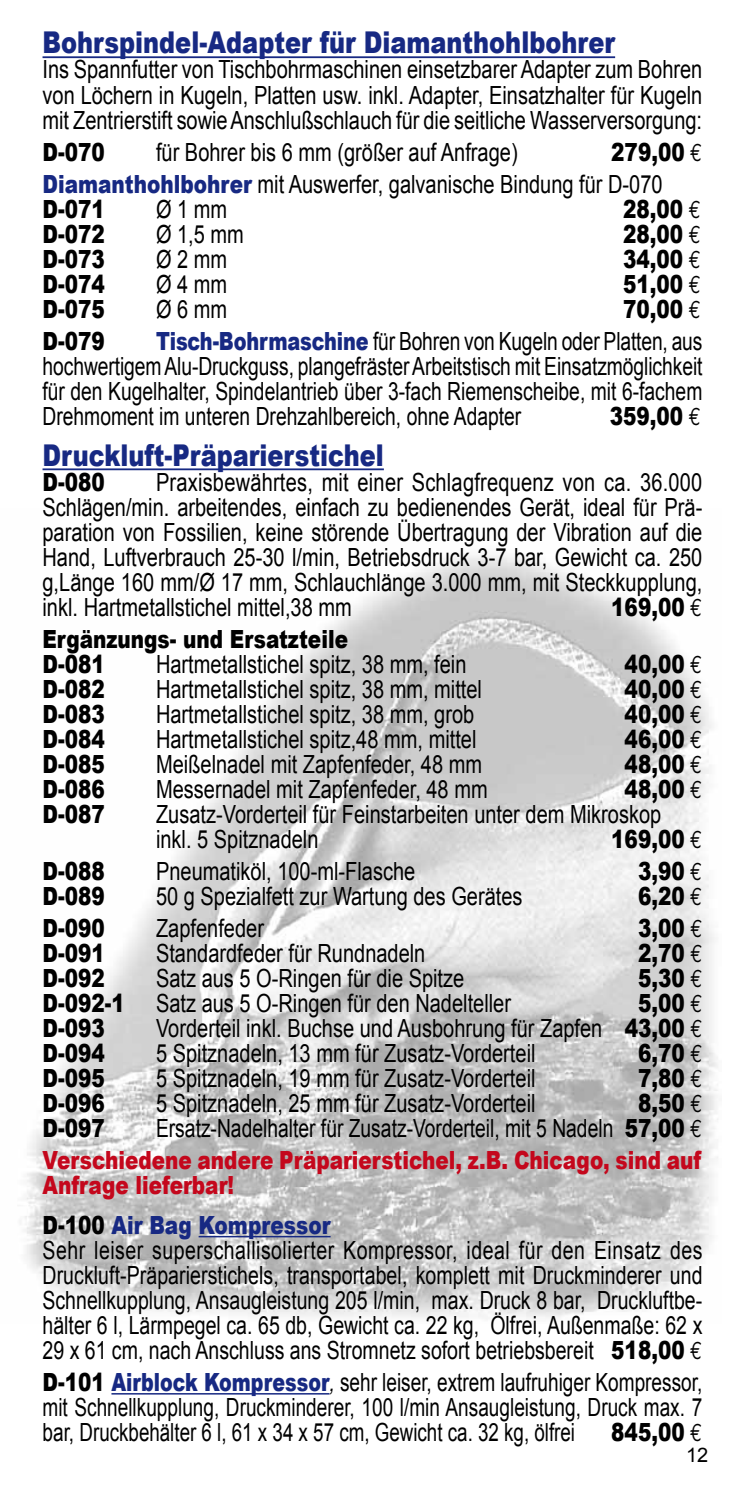
<style>
.page{position:relative;width:745px;height:1489px;background:#fff}
.page>*{position:absolute;margin:0;border:0;box-sizing:border-box;transform-origin:0 0}
.t1{font:900 30px "Arial";color:#172983;scale:.8 1}
.t2{font:25px/25px "Arial";color:#000;text-align:justify;scale:.8 1}
.t3{font:25px/25px "Arial";color:#000;text-align:justify;scale:.78 1}
.t4{font:900 25px/25px "Arial";color:#000;scale:.8 1}
.t5{font:25px/25px "Arial";color:#000;text-align:justify;scale:.77 1}
.t6{font:25px/25px "Arial";color:#000;text-align:justify;scale:.76 1}
.t7{font:900 25px/32px "Arial";color:#c4071c;text-align:right;scale:.8 1}
.t8{font:20px "Arial";color:#000}
.s1{font-weight:900}
.s2{font-family:"Euro Mono"}
.s3{font-weight:900;color:#172983}
.s4{font-family:"Euro Mono";font-weight:400}
.s5{font-weight:400;color:#000}
.s6{color:#000}
.s7{font-family:"Euro Mono";font-weight:400;color:#000}
.s8{color:#172983}
.s9{font-style:italic}
</style>
<div class="page">
<img style="left:25px;top:556px;width:693px;height:762px">
<hr style="left:42px;top:56px;width:572px;height:2px;background:#172983">
<hr style="left:42px;top:468px;width:341px;height:2px;background:#172983">
<hr style="left:198px;top:1235px;width:132px;height:2px;background:#172983">
<hr style="left:111px;top:1392px;width:218px;height:2px;background:#172983">
<p class="t1" style="left:42px;top:26px;width:716px">Bohrspindel-Adapter für Diamanthohlbohrer</p>
<p class="t2" style="left:42px;top:57px;width:825px">Ins Spannfutter von Tischbohrmaschinen einsetzbarer Adapter zum Bohren von Löchern in Kugeln, Platten usw. inkl. Adapter, Einsatzhalter für Kugeln mit Zentrierstift sowie Anschlußschlauch für die seitliche Wasserversorgung:</p>
<p class="t4" style="left:42px;top:139px;width:79px">D-070</p>
<p class="t2" style="left:156px;top:140px;width:453px">für Bohrer bis 6 mm (größer auf Anfrage)</p>
<p class="t2" style="left:42px;top:136px;width:825px;line-height:32px;text-indent:568px"><span class="s1">279,00</span> <span class="s2">€<br></span><span class="s3">Diamanthohlbohrer</span> mit Auswerfer, galvanische Bindung für D-070</p>
<p class="t4" style="left:42px;top:196px;width:79px">D-071</p>
<p class="t2" style="left:156px;top:197px;width:90px">Ø 1 mm</p>
<p class="t4" style="left:622px;top:196px;width:98px">28,00 <span class="s4">€</span></p>
<p class="t4" style="left:42px;top:221px;width:79px">D-072</p>
<p class="t2" style="left:156px;top:222px;width:111px">Ø 1,5 mm</p>
<p class="t4" style="left:622px;top:221px;width:98px">28,00 <span class="s4">€</span></p>
<p class="t4" style="left:42px;top:246px;width:79px">D-073</p>
<p class="t2" style="left:156px;top:247px;width:90px">Ø 2 mm</p>
<p class="t4" style="left:622px;top:246px;width:98px">34,00 <span class="s4">€</span></p>
<p class="t4" style="left:42px;top:271px;width:79px">D-074</p>
<p class="t2" style="left:156px;top:272px;width:90px">Ø 4 mm</p>
<p class="t4" style="left:622px;top:271px;width:98px">51,00 <span class="s4">€</span></p>
<p class="t4" style="left:42px;top:296px;width:79px">D-075</p>
<p class="t2" style="left:156px;top:297px;width:90px">Ø 6 mm</p>
<p class="t4" style="left:622px;top:296px;width:98px">70,00 <span class="s4">€</span></p>
<p class="t4" style="left:42px;top:328px;width:79px">D-079</p>
<p class="t5" style="left:42px;top:329px;width:858px;text-indent:113px"><span class="s3">Tisch-Bohrmaschine</span> für Bohren von Kugeln oder Platten, aus hochwertigem Alu-Druckguss, plangefräster Arbeitstisch mit Einsatzmöglichkeit für den Kugelhalter, Spindelantrieb über 3-fach Riemenscheibe, mit 6-fachem Drehmoment im unteren Drehzahlbereich, ohne Adapter</p>
<p class="t4" style="left:609px;top:404px;width:115px">359,00 <span class="s4">€</span></p>
<p class="t1" style="left:42px;top:438px;width:428px">Druckluft-Präparierstichel</p>
<p class="t4" style="left:42px;top:469px;width:79px">D-080</p>
<p class="t2" style="left:42px;top:469px;width:825px;text-indent:113px">Praxisbewährtes, mit einer Schlagfrequenz von ca. 36.000<br>Schlägen/min. arbeitendes, einfach zu bedienendes Gerät, ideal für Prä&shy;paration von Fossilien, keine störende Übertragung der Vibration auf die Hand, Luftverbrauch 25-30 l/min, Betriebsdruck 3-7 bar, Gewicht ca. 250 g,Länge 160 mm/Ø 17 mm, Schlauchlänge 3.000 mm, mit Steckkupplung, inkl. Hartmetallstichel mittel,38 mm</p>
<p class="t4" style="left:611px;top:594px;width:115px">169,00 <span class="s4">€</span></p>
<p class="t4" style="left:42px;top:626px;width:383px">Ergänzungs- und Ersatzteile<br>D-081</p>
<p class="t2" style="left:156px;top:651px;width:389px">Hartmetallstichel spitz, 38 mm, fein</p>
<p class="t4" style="left:624px;top:651px;width:98px">40,00 <span class="s4">€</span></p>
<p class="t4" style="left:42px;top:676px;width:79px">D-082</p>
<p class="t2" style="left:156px;top:676px;width:409px">Hartmetallstichel spitz, 38 mm, mittel</p>
<p class="t4" style="left:624px;top:676px;width:98px">40,00 <span class="s4">€</span></p>
<p class="t4" style="left:42px;top:701px;width:79px">D-083</p>
<p class="t2" style="left:156px;top:701px;width:399px">Hartmetallstichel spitz, 38 mm, grob</p>
<p class="t4" style="left:624px;top:701px;width:98px">40,00 <span class="s4">€</span></p>
<p class="t4" style="left:42px;top:726px;width:79px">D-084</p>
<p class="t2" style="left:156px;top:726px;width:402px">Hartmetallstichel spitz,48 mm, mittel</p>
<p class="t4" style="left:624px;top:726px;width:98px">46,00 <span class="s4">€</span></p>
<p class="t4" style="left:42px;top:751px;width:79px">D-085</p>
<p class="t2" style="left:156px;top:751px;width:409px">Meißelnadel mit Zapfenfeder, 48 mm</p>
<p class="t4" style="left:624px;top:751px;width:98px">48,00 <span class="s4">€</span></p>
<p class="t4" style="left:42px;top:776px;width:79px">D-086</p>
<p class="t2" style="left:156px;top:776px;width:416px">Messernadel mit Zapfenfeder, 48 mm</p>
<p class="t4" style="left:624px;top:776px;width:98px">48,00 <span class="s4">€</span></p>
<p class="t4" style="left:42px;top:801px;width:79px">D-087</p>
<p class="t2" style="left:156px;top:801px;width:632px">Zusatz-Vorderteil für Feinstarbeiten unter dem Mikroskop inkl. 5 Spitznadeln</p>
<p class="t4" style="left:611px;top:826px;width:115px">169,00 <span class="s4">€</span></p>
<p class="t4" style="left:42px;top:858px;width:79px">D-088</p>
<p class="t2" style="left:156px;top:858px;width:325px">Pneumatiköl, 100-ml-Flasche</p>
<p class="t4" style="left:637px;top:858px;width:82px">3,90 <span class="s4">€</span></p>
<p class="t4" style="left:42px;top:883px;width:79px">D-089</p>
<p class="t2" style="left:156px;top:883px;width:459px">50 g Spezialfett zur Wartung des Gerätes</p>
<p class="t4" style="left:637px;top:883px;width:82px">6,20 <span class="s4">€</span></p>
<p class="t4" style="left:42px;top:915px;width:79px">D-090</p>
<p class="t2" style="left:156px;top:916px;width:136px">Zapfenfeder</p>
<p class="t4" style="left:637px;top:915px;width:82px">3,00 <span class="s4">€</span></p>
<p class="t4" style="left:42px;top:940px;width:79px">D-091</p>
<p class="t2" style="left:156px;top:941px;width:338px">Standardfeder für Rundnadeln</p>
<p class="t4" style="left:637px;top:940px;width:82px">2,70 <span class="s4">€</span></p>
<p class="t4" style="left:42px;top:965px;width:79px">D-092</p>
<p class="t2" style="left:156px;top:966px;width:386px">Satz aus 5 O-Ringen für die Spitze</p>
<p class="t4" style="left:637px;top:965px;width:82px">5,30 <span class="s4">€</span></p>
<p class="t2" style="left:42px;top:991px;width:586px"><span class="s1">D-092-1</span> Satz aus 5 O-Ringen für den Nadelteller</p>
<p class="t4" style="left:637px;top:990px;width:82px">5,00 <span class="s4">€</span></p>
<p class="t4" style="left:42px;top:1015px;width:79px">D-093</p>
<p class="t2" style="left:156px;top:1016px;width:684px">Vorderteil inkl. Buchse und Ausbohrung für Zapfen <span class="s1">43,00</span> <span class="s2">€</span></p>
<p class="t4" style="left:42px;top:1040px;width:79px">D-094</p>
<p class="t2" style="left:156px;top:1041px;width:475px">5 Spitznadeln, 13 mm für Zusatz-Vorderteil</p>
<p class="t4" style="left:637px;top:1040px;width:82px">6,70 <span class="s4">€</span></p>
<p class="t4" style="left:42px;top:1065px;width:79px">D-095</p>
<p class="t2" style="left:156px;top:1066px;width:475px">5 Spitznadeln, 19 mm für Zusatz-Vorderteil</p>
<p class="t4" style="left:637px;top:1065px;width:82px">7,80 <span class="s4">€</span></p>
<p class="t4" style="left:42px;top:1090px;width:79px">D-096</p>
<p class="t2" style="left:156px;top:1091px;width:475px">5 Spitznadeln, 25 mm für Zusatz-Vorderteil</p>
<p class="t4" style="left:637px;top:1090px;width:82px">8,50 <span class="s4">€</span></p>
<p class="t4" style="left:42px;top:1115px;width:79px">D-097</p>
<p class="t7" style="left:42px;top:1112px;width:825px"><span class="s5">Ersatz-Nadelhalter für Zusatz-Vorderteil, mit 5 Nadeln</span> <span class="s6">57,00</span> <span class="s7">€<br></span>Verschiedene andere Präparierstichel, z.B. Chicago, sind auf</p>
<p class="t7" style="left:42px;top:1165px;width:361px;line-height:39.2px;text-align:left">Anfrage lieferbar!<br><span class="s6">D-100</span> <span class="s8">Air Bag Kompressor</span></p>
<p class="t3" style="left:42px;top:1237px;width:847px">Sehr leiser superschallisolierter Kompressor, ideal für den Einsatz des Druckluft-Präparierstichels, transportabel, komplett mit Druckminderer und Schnellkupplung, Ansaugleistung 205 l/min, max. Druck 8 bar, Druckluftbe&shy;hälter 6 l, Lärmpegel ca. 65 db, Gewicht ca. 22 kg, Ölfrei, Außenmaße: 62 x 29 x 61 cm, nach Anschluss ans Stromnetz sofort betriebsbereit <span class="s1">518,00</span> <span class="s2">€</span></p>
<p class="t6" style="left:42px;top:1369px;width:869px"><span class="s1">D-101</span> <span class="s3">Airblock Kompressor</span><span class="s9">,</span> sehr leiser, extrem laufruhiger Kompressor, mit Schnellkupplung, Druckminderer, 100 l/min Ansaugleistung, Druck max. 7 bar, Druckbehälter 6 l, 61 x 34 x 57 cm, Gewicht ca. 32 kg, ölfrei</p>
<p class="t4" style="left:611px;top:1419px;width:115px">845,00 <span class="s4">€</span></p>
<p class="t8" style="left:685px;top:1441px;width:24px">12</p>
</div>
